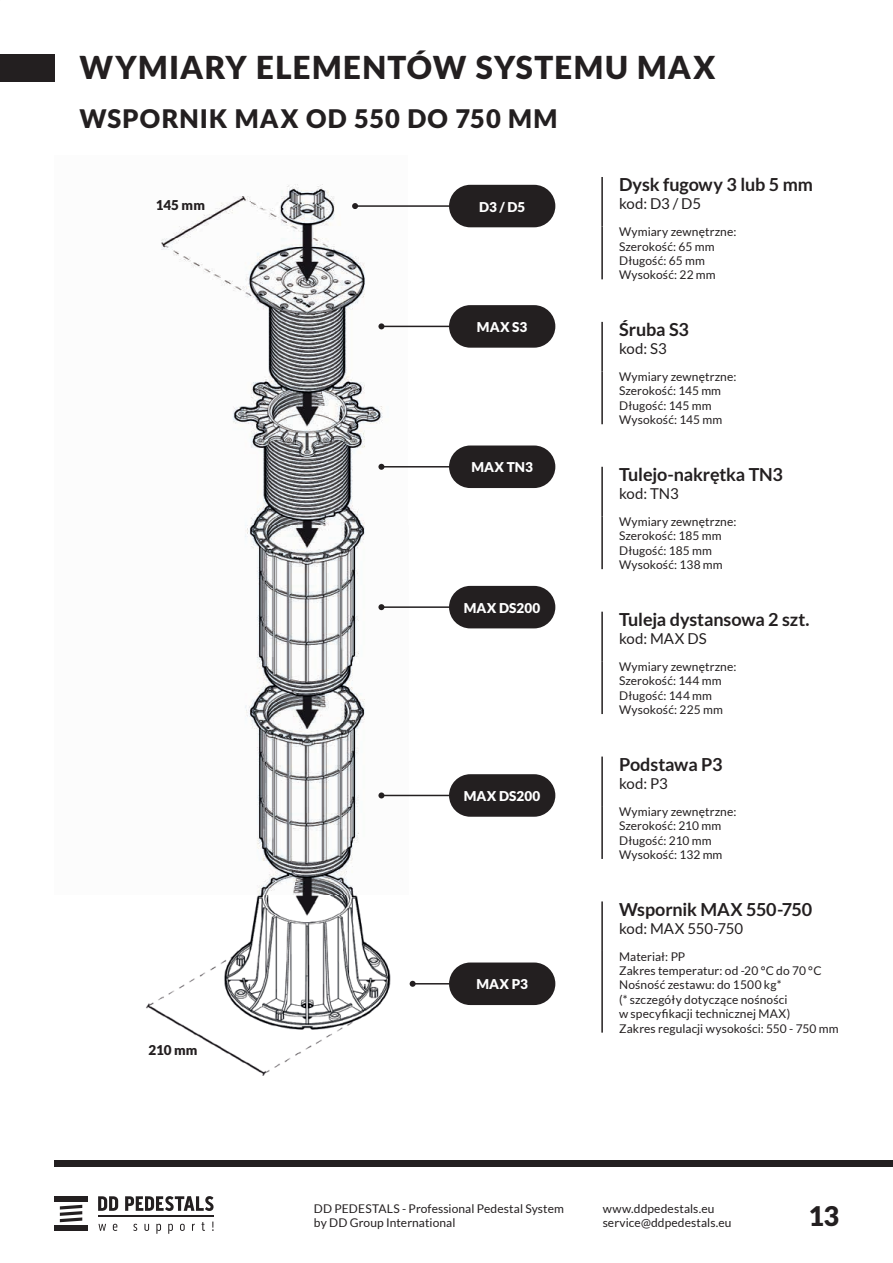
<style>
.page{position:relative;width:893px;height:1263px;background:#fff}
.page>*{position:absolute;margin:0;border:0;box-sizing:border-box;transform-origin:0 0}
.t1{font:900 31.5px "Lato";letter-spacing:.045em;color:#231f20}
.t2{font:900 27px "Lato";color:#231f20}
.t3{font:900 25.5px "Lato";letter-spacing:.045em;color:#231f20}
.t4{font:700 18px "Lato";letter-spacing:-.01em;color:#231f20}
.t5{font:15px "Lato";letter-spacing:.005em;color:#231f20}
.t6{font:900 13.5px "Lato";color:#fff}
.t7{font:900 13.5px "Lato";letter-spacing:-.01em;color:#231f20}
.t8{font:12px/14.4px "Lato";letter-spacing:.01em;color:#231f20}
</style>
<div class="page">
<div style="left:55px;top:1196px;width:33px;height:5px;background:#231f20"></div>
<div style="left:55px;top:1226px;width:33px;height:5px;background:#231f20"></div>
<hr style="left:98px;top:1215px;width:116px;height:2px;background:#231f20">
<svg style="left:60px;top:1205px;width:22px;height:17px"></svg>
<svg style="left:98px;top:1196px;width:20px;height:15px"></svg>
<svg style="left:125px;top:1196px;width:89px;height:15px"></svg>
<svg style="left:98px;top:1224px;width:8px;height:7px"></svg>
<svg style="left:113px;top:1224px;width:4px;height:7px"></svg>
<svg style="left:133px;top:1224px;width:4px;height:7px"></svg>
<svg style="left:144px;top:1224px;width:5px;height:7px"></svg>
<svg style="left:156px;top:1224px;width:5px;height:10px"></svg>
<svg style="left:168px;top:1224px;width:5px;height:10px"></svg>
<svg style="left:180px;top:1224px;width:5px;height:7px"></svg>
<svg style="left:201px;top:1222px;width:4px;height:9px"></svg>
<svg style="left:212px;top:1221px;width:2px;height:10px"></svg>
<div style="left:54px;top:1160px;width:839px;height:7px;background:#231f20"></div>
<div style="left:0;top:54px;width:54px;height:27px;background:#231f20"></div>
<img style="left:146px;top:184px;width:410px;height:892px">
<hr style="left:381px;top:326px;width:122px;height:1px;background:#231f20">
<svg style="left:378px;top:323px;width:6px;height:6px"></svg>
<div style="left:449px;top:305px;width:106px;height:43px;background:#231f20;border-radius:21px"></div>
<hr style="left:355px;top:205px;width:148px;height:2px;background:#231f20">
<svg style="left:352px;top:203px;width:6px;height:6px"></svg>
<div style="left:449px;top:185px;width:106px;height:42px;background:#231f20;border-radius:21px"></div>
<hr style="left:381px;top:466px;width:122px;height:1px;background:#231f20">
<svg style="left:378px;top:464px;width:6px;height:6px"></svg>
<div style="left:449px;top:445px;width:106px;height:43px;background:#231f20;border-radius:21px"></div>
<hr style="left:381px;top:606px;width:122px;height:2px;background:#231f20">
<svg style="left:378px;top:604px;width:6px;height:6px"></svg>
<div style="left:449px;top:586px;width:106px;height:42px;background:#231f20;border-radius:21px"></div>
<hr style="left:381px;top:795px;width:122px;height:1px;background:#231f20">
<svg style="left:378px;top:792px;width:6px;height:6px"></svg>
<div style="left:449px;top:774px;width:106px;height:43px;background:#231f20;border-radius:21px"></div>
<hr style="left:413px;top:983px;width:90px;height:1px;background:#231f20">
<svg style="left:410px;top:981px;width:6px;height:6px"></svg>
<div style="left:449px;top:962px;width:106px;height:43px;background:#231f20;border-radius:21px"></div>
<hr style="left:601px;top:901px;width:2px;height:50px;background:#231f20">
<hr style="left:601px;top:951px;width:2px;height:82px;background:#231f20">
<hr style="left:601px;top:467px;width:2px;height:49px;background:#231f20">
<hr style="left:601px;top:516px;width:2px;height:53px;background:#231f20">
<hr style="left:601px;top:612px;width:2px;height:49px;background:#231f20">
<hr style="left:601px;top:661px;width:2px;height:53px;background:#231f20">
<hr style="left:601px;top:756px;width:2px;height:50px;background:#231f20">
<hr style="left:601px;top:806px;width:2px;height:53px;background:#231f20">
<hr style="left:601px;top:322px;width:2px;height:49px;background:#231f20">
<hr style="left:601px;top:371px;width:2px;height:53px;background:#231f20">
<hr style="left:601px;top:177px;width:2px;height:49px;background:#231f20">
<hr style="left:601px;top:226px;width:2px;height:53px;background:#231f20">
<h1 class="t1" style="left:80px;top:49px;width:638px">WYMIARY ELEMENTÓW SYSTEMU MAX</h1>
<h3 class="t3" style="left:80px;top:103px;width:479px">WSPORNIK MAX OD 550 DO 750 MM</h3>
<p class="t7" style="left:156px;top:197px;width:51px">145 mm</p>
<p class="t7" style="left:149px;top:1042px;width:50px">210 mm</p>
<p class="t6" style="left:479px;top:199px;width:48px">D3 / D5</p>
<p class="t6" style="left:477px;top:319px;width:52px">MAX S3</p>
<p class="t6" style="left:471px;top:459px;width:63px">MAX TN3</p>
<p class="t6" style="left:464px;top:600px;width:78px">MAX DS200</p>
<p class="t6" style="left:464px;top:788px;width:78px">MAX DS200</p>
<p class="t6" style="left:476px;top:976px;width:53px">MAX P3</p>
<h3 class="t4" style="left:619px;top:175px;width:195px">Dysk fugowy 3 lub 5 mm</h3>
<p class="t5" style="left:619px;top:196px;width:83px">kod: D3 / D5</p>
<p class="t8" style="left:619px;top:225px;width:119px">Wymiary zewnętrzne:<br>Szerokość: 65 mm<br>Długość: 65 mm<br>Wysokość: 22 mm</p>
<h3 class="t4" style="left:619px;top:319px;width:71px">Śruba S3</h3>
<p class="t5" style="left:619px;top:341px;width:49px">kod: S3</p>
<p class="t8" style="left:619px;top:369px;width:119px">Wymiary zewnętrzne:<br>Szerokość: 145 mm<br>Długość: 145 mm<br>Wysokość: 145 mm</p>
<h3 class="t4" style="left:619px;top:464px;width:165px">Tulejo-nakrętka TN3</h3>
<p class="t5" style="left:619px;top:485px;width:61px">kod: TN3</p>
<p class="t8" style="left:619px;top:514px;width:119px">Wymiary zewnętrzne:<br>Szerokość: 185 mm<br>Długość: 185 mm<br>Wysokość: 138 mm</p>
<h3 class="t4" style="left:619px;top:609px;width:192px">Tuleja dystansowa 2 szt.</h3>
<p class="t5" style="left:619px;top:630px;width:89px">kod: MAX DS</p>
<p class="t8" style="left:619px;top:659px;width:119px">Wymiary zewnętrzne:<br>Szerokość: 144 mm<br>Długość: 144 mm<br>Wysokość: 225 mm</p>
<h3 class="t4" style="left:619px;top:754px;width:105px">Podstawa P3</h3>
<p class="t5" style="left:619px;top:775px;width:50px">kod: P3</p>
<p class="t8" style="left:619px;top:804px;width:119px">Wymiary zewnętrzne:<br>Szerokość: 210 mm<br>Długość: 210 mm<br>Wysokość: 132 mm</p>
<h3 class="t4" style="left:619px;top:899px;width:195px">Wspornik MAX 550-750</h3>
<p class="t5" style="left:619px;top:920px;width:126px">kod: MAX 550-750</p>
<p class="t8" style="left:619px;top:949px;width:221px">Materiał: PP<br>Zakres temperatur: od -20 °C do 70 °C<br>Nośność zestawu: do 1500 kg*<br>(* szczegóły dotyczące nośności<br>w specyfikacji technicznej MAX)<br>Zakres regulacji wysokości: 550 - 750 mm</p>
<p class="t8" style="left:314px;top:1201px;width:251px">DD PEDESTALS - Professional Pedestal System by DD Group International</p>
<p class="t8" style="left:603px;top:1201px;width:130px">www.ddpedestals.eu service@ddpedestals.eu</p>
<h2 class="t2" style="left:808px;top:1200px;width:32px">13</h2>
</div>
